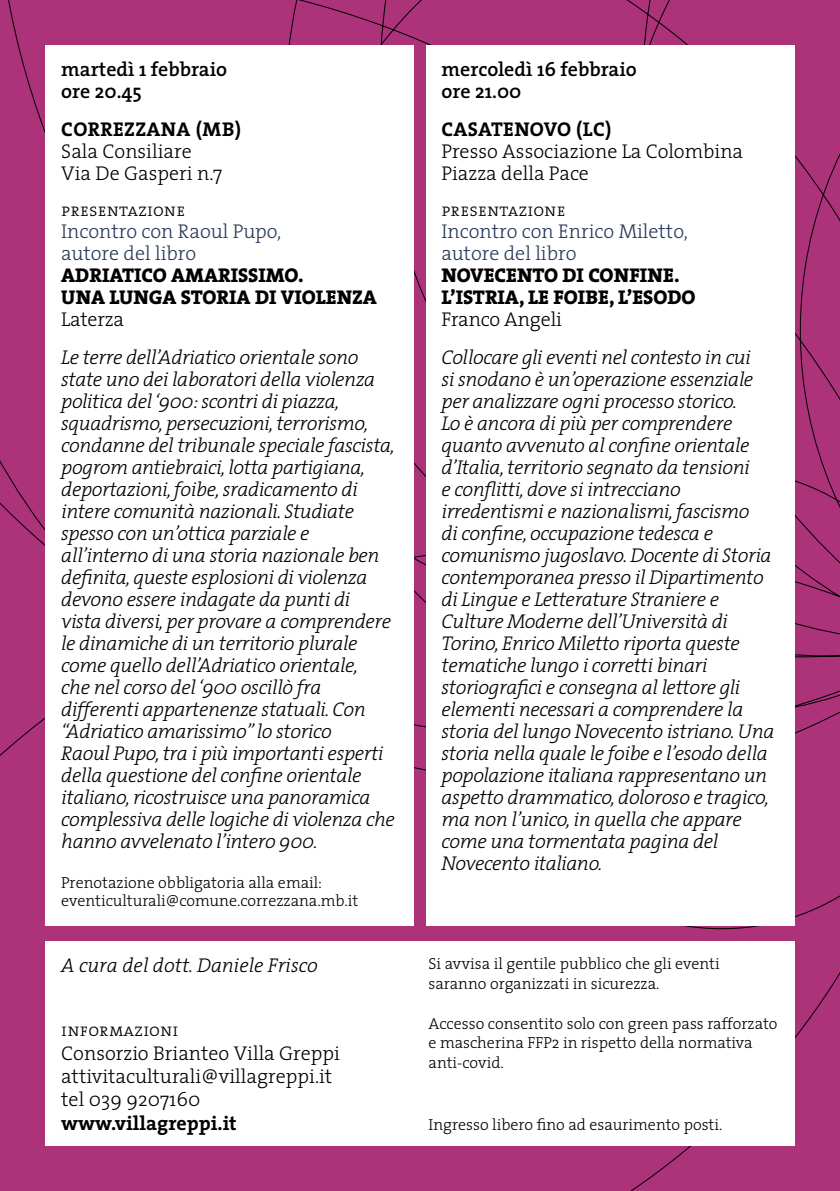
<style>
.page{position:relative;width:840px;height:1191px;background:#fff}
.page>*{position:absolute;margin:0;border:0;box-sizing:border-box;transform-origin:0 0}
.t1{font:italic 300 20px/22px "The Serif";letter-spacing:-.02em;color:#000}
.t2{font:300 20px/23.4px "The Serif";color:#000}
.t3{font:800 20px/22px "The Serif";color:#000}
.t4{font:300 20px/22px "The Serif";color:#273959}
.t5{font:600 20px/22px "The Serif";color:#000}
.t6{font:20px "The Serif Bold Caps";letter-spacing:.02em;color:#000}
.t7{font:italic 300 20px "The Serif";color:#000}
.t8{font:700 20px "The Serif";color:#000}
.t9{font:18px "The Serif Light Caps";color:#000}
.t10{font:300 16px/19.8px "The Serif";color:#000}
</style>
<div class="page">
<div style="left:0;top:0;width:839px;height:1191px;background:#ac3279"></div>
<div style="left:45px;top:941px;width:749px;height:204px;background:#fff"></div>
<div style="left:45px;top:45px;width:369px;height:881px;background:#fff"></div>
<div style="left:425px;top:45px;width:369px;height:881px;background:#fff"></div>
<p class="t5" style="left:61px;top:57px;width:167px">martedì 1 febbraio ore 20.45</p>
<p class="t6" style="left:61px;top:112px;width:181px">CORREZZANA (MB)</p>
<p class="t2" style="left:61px;top:139px;width:162px;line-height:22px">Sala Consiliare<br>Via De Gasperi n.7</p>
<p class="t9" style="left:61px;top:195px;width:126px">presentazione</p>
<p class="t4" style="left:61px;top:219px;width:221px">Incontro con Raoul Pupo, autore del libro</p>
<p class="t3" style="left:61px;top:264px;width:317px">ADRIATICO AMARISSIMO.<br>UNA LUNGA STORIA DI VIOLENZA</p>
<p class="t2" style="left:61px;top:307px;width:64px">Laterza</p>
<p class="t1" style="left:61px;top:345px;width:335px">Le terre dell’Adriatico orientale sono state uno dei laboratori della violenza politica del ‘900: scontri di piazza, squadrismo, persecuzioni, terrorismo, condanne del tribunale speciale fascista, pogrom antiebraici, lotta partigiana, deportazioni, foibe, sradicamento di intere comunità nazionali. Studiate spesso con un’ottica parziale e all’interno di una storia nazionale ben definita, queste esplosioni di violenza devono essere indagate da punti di vista diversi, per provare a comprendere le dinamiche di un territorio plurale come quello dell’Adriatico orientale,<br>che nel corso del ‘900 oscillò fra differenti appartenenze statuali. Con “Adriatico amarissimo” lo storico<br>Raoul Pupo, tra i più importanti esperti della questione del confine orientale italiano, ricostruisce una panoramica complessiva delle logiche di violenza che hanno avvelenato l’intero 900.</p>
<p class="t10" style="left:61px;top:873px;width:298px;line-height:18px">Prenotazione obbligatoria alla email: eventiculturali@comune.correzzana.mb.it</p>
<p class="t7" style="left:61px;top:948px;width:258px">A cura del dott. Daniele Frisco</p>
<p class="t9" style="left:61px;top:1015px;width:119px">informazioni</p>
<p class="t2" style="left:61px;top:1040px;width:280px">Consorzio Brianteo Villa Greppi attivitaculturali@villagreppi.it tel 039 9207160</p>
<p class="t8" style="left:61px;top:1106px;width:177px">www.villagreppi.it</p>
<p class="t5" style="left:441px;top:57px;width:196px">mercoledì 16 febbraio ore 21.00</p>
<p class="t6" style="left:441px;top:112px;width:171px">CASATENOVO (LC)</p>
<p class="t2" style="left:441px;top:139px;width:303px;line-height:22px">Presso Associazione La Colombina<br>Piazza della Pace</p>
<p class="t9" style="left:441px;top:195px;width:126px">presentazione</p>
<p class="t4" style="left:441px;top:219px;width:248px">Incontro con Enrico Miletto, autore del libro</p>
<p class="t3" style="left:441px;top:264px;width:255px">NOVECENTO DI CONFINE.<br>L’ISTRIA, LE FOIBE, L’ESODO</p>
<p class="t2" style="left:441px;top:307px;width:122px">Franco Angeli</p>
<p class="t1" style="left:441px;top:345px;width:334px">Collocare gli eventi nel contesto in cui<br>si snodano è un’operazione essenziale per analizzare ogni processo storico.<br>Lo è ancora di più per comprendere quanto avvenuto al confine orientale d’Italia, territorio segnato da tensioni<br>e conflitti, dove si intrecciano irredentismi e nazionalismi, fascismo<br>di confine, occupazione tedesca e comunismo jugoslavo. Docente di Storia contemporanea presso il Dipartimento di Lingue e Letterature Straniere e Culture Moderne dell’Università di Torino, Enrico Miletto riporta queste tematiche lungo i corretti binari storiografici e consegna al lettore gli elementi necessari a comprendere la storia del lungo Novecento istriano. Una storia nella quale le foibe e l’esodo della popolazione italiana rappresentano un aspetto drammatico, doloroso e tragico, ma non l’unico, in quella che appare come una tormentata pagina del Novecento italiano.</p>
<p class="t10" style="left:428px;top:953px;width:292px">Si avvisa il gentile pubblico che gli eventi saranno organizzati in sicurezza.</p>
<p class="t10" style="left:428px;top:1012px;width:350px">Accesso consentito solo con green pass rafforzato e mascherina FFP2 in rispetto della normativa anti-covid.</p>
<p class="t10" style="left:428px;top:1114px;width:295px">Ingresso libero fino ad esaurimento posti.</p>
</div>
